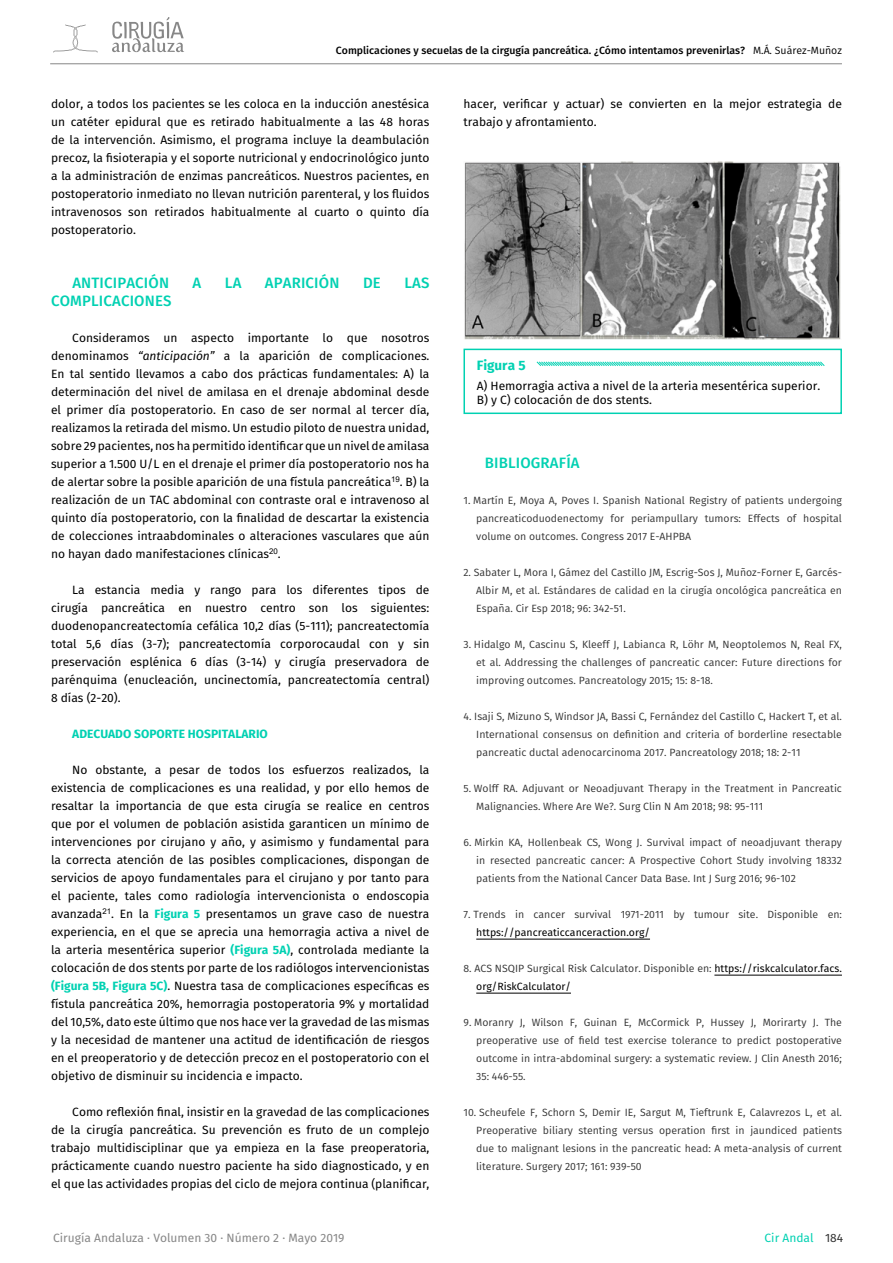
<style>
.page{position:relative;width:893px;height:1263px;background:#fff}
.page>*{position:absolute;margin:0;border:0;box-sizing:border-box;transform-origin:0 0}
.t1{font:500 15px "Fira Sans";letter-spacing:.01em;color:#00d1b2}
.t2{font:700 13.5px "Fira Sans";color:#00d1b2}
.t3{font:12px/18px "Fira Sans";color:#000;text-align:justify}
.t4{font:12px "Fira Sans";color:#878787}
.t5{font:700 12px "Fira Sans";color:#00d1b2}
.t6{font:12px "Fira Sans";color:#00d1b2}
.t7{font:10.5px/18px "Fira Sans";color:#333;text-align:justify}
.t8{font:10.5px/18px "Fira Sans";color:#000}
.t9{font:500 10.5px "Fira Sans";color:#000}
.s1{font-weight:400}
.s2{font-style:italic}
.s3{font-weight:700;color:#00d1b2}
.s4{color:#333}
</style>
<div class="page">
<svg style="left:53px;top:24px;width:45px;height:29px"></svg>
<svg style="left:112px;top:17px;width:72px;height:35px"></svg>
<hr style="left:50px;top:64px;width:792px;height:1px;background:#878787">
<hr style="left:476px;top:939px;width:174px;height:1px;background:#000">
<hr style="left:714px;top:975px;width:128px;height:1px;background:#000">
<hr style="left:476px;top:993px;width:95px;height:1px;background:#000">
<div style="left:463px;top:349px;width:379px;height:65px;border:2px solid #00d1b2"></div>
<svg style="left:536px;top:361px;width:289px;height:5px"></svg>
<img style="left:464px;top:162px;width:377px;height:178px">
<p class="t9" style="left:336px;top:42px;width:508px">Complicaciones y secuelas de la cirgugía pancreática. ¿Cómo intentamos prevenirlas? <span class="s1">M.Á. Suárez-Muñoz</span></p>
<p class="t3" style="left:51px;top:94px;width:380px">dolor, a todos los pacientes se les coloca en la inducción anestésica un catéter epidural que es retirado habitualmente a las 48 horas de la intervención. Asimismo, el programa incluye la deambulación precoz, la fisioterapia y el soporte nutricional y endocrinológico junto a la administración de enzimas pancreáticos. Nuestros pacientes, en postoperatorio inmediato no llevan nutrición parenteral, y los fluidos intravenosos son retirados habitualmente al cuarto o quinto día postoperatorio.</p>
<p class="t1" style="left:72px;top:271px;width:98px">ANTICIPACIÓN</p>
<p class="t1" style="left:193px;top:271px;width:10px">A</p>
<p class="t1" style="left:225px;top:271px;width:18px">LA</p>
<p class="t1" style="left:265px;top:271px;width:76px">APARICIÓN</p>
<p class="t1" style="left:363px;top:271px;width:19px">DE</p>
<p class="t1" style="left:404px;top:271px;width:27px">LAS</p>
<p class="t1" style="left:51px;top:289px;width:122px">COMPLICACIONES</p>
<p class="t3" style="left:51px;top:328px;width:380px;text-indent:21px">Consideramos un aspecto importante lo que nosotros denominamos <span class="s2">“anticipación”</span> a la aparición de complicaciones.<br>En tal sentido llevamos a cabo dos prácticas fundamentales: A) la determinación del nivel de amilasa en el drenaje abdominal desde el primer día postoperatorio. En caso de ser normal al tercer día, realizamos la retirada del mismo. Un estudio piloto de nuestra unidad, sobre 29 pacientes, nos ha permitido identificar que un nivel de amilasa superior a 1.500 U/L en el drenaje el primer día postoperatorio nos ha de alertar sobre la posible aparición de una fístula pancreática<sup>19</sup>. B) la realización de un TAC abdominal con contraste oral e intravenoso al quinto día postoperatorio, con la finalidad de descartar la existencia de colecciones intraabdominales o alteraciones vasculares que aún no hayan dado manifestaciones clínicas<sup>20</sup>.</p>
<p class="t3" style="left:51px;top:580px;width:380px;text-indent:21px">La estancia media y rango para los diferentes tipos de cirugía pancreática en nuestro centro son los siguientes: duodenopancreatectomía cefálica 10,2 días (5-111); pancreatectomía total 5,6 días (3-7); pancreatectomía corporocaudal con y sin preservación esplénica 6 días (3-14) y cirugía preservadora de parénquima (enucleación, uncinectomía, pancreatectomía central)<br>8 días (2-20).</p>
<p class="t5" style="left:72px;top:724px;width:197px">ADECUADO SOPORTE HOSPITALARIO</p>
<p class="t3" style="left:51px;top:760px;width:380px;text-indent:21px">No obstante, a pesar de todos los esfuerzos realizados, la existencia de complicaciones es una realidad, y por ello hemos de resaltar la importancia de que esta cirugía se realice en centros que por el volumen de población asistida garanticen un mínimo de intervenciones por cirujano y año, y asimismo y fundamental para la correcta atención de las posibles complicaciones, dispongan de servicios de apoyo fundamentales para el cirujano y por tanto para el paciente, tales como radiología intervencionista o endoscopia avanzada<sup>21</sup>. En la <span class="s3">Figura 5</span> presentamos un grave caso de nuestra experiencia, en el que se aprecia una hemorragia activa a nivel de la arteria mesentérica superior <span class="s3">(Figura 5A)</span>, controlada mediante la colocación de dos stents por parte de los radiólogos intervencionistas <span class="s3">(Figura 5B, Figura 5C)</span>. Nuestra tasa de complicaciones específicas es fístula pancreática 20%, hemorragia postoperatoria 9% y mortalidad del 10,5%, dato este último que nos hace ver la gravedad de las mismas y la necesidad de mantener una actitud de identificación de riesgos en el preoperatorio y de detección precoz en el postoperatorio con el objetivo de disminuir su incidencia e impacto.</p>
<p class="t3" style="left:51px;top:1102px;width:380px;text-indent:21px">Como reflexión final, insistir en la gravedad de las complicaciones de la cirugía pancreática. Su prevención es fruto de un complejo trabajo multidisciplinar que ya empieza en la fase preoperatoria, prácticamente cuando nuestro paciente ha sido diagnosticado, y en el que las actividades propias del ciclo de mejora continua (planificar,</p>
<p class="t3" style="left:463px;top:94px;width:380px">hacer, verificar y actuar) se convierten en la mejor estrategia de trabajo y afrontamiento.</p>
<p class="t2" style="left:477px;top:354px;width:50px">Figura 5</p>
<p class="t3" style="left:477px;top:378px;width:345px;line-height:14.4px">A) Hemorragia activa a nivel de la arteria mesentérica superior.<br>B) y C) colocación de dos stents.</p>
<p class="t1" style="left:485px;top:451px;width:96px">BIBLIOGRAFÍA</p>
<p class="t7" style="left:476px;top:491px;width:367px;text-indent:-13px">1. Martín E, Moya A, Poves I. Spanish National Registry of patients undergoing pancreaticoduodenectomy for periampullary tumors: Effects of hospital volume on outcomes. Congress 2017 E-AHPBA</p>
<p class="t7" style="left:476px;top:563px;width:367px;text-indent:-13px">2. Sabater L, Mora I, Gámez del Castillo JM, Escrig-Sos J, Muñoz-Forner E, Garcés-Albir M, et al. Estándares de calidad en la cirugía oncológica pancreática en España. Cir Esp 2018; 96: 342-51.</p>
<p class="t7" style="left:476px;top:635px;width:367px;text-indent:-13px">3. Hidalgo M, Cascinu S, Kleeff J, Labianca R, Löhr M, Neoptolemos N, Real FX, et al. Addressing the challenges of pancreatic cancer: Future directions for improving outcomes. Pancreatology 2015; 15: 8-18.</p>
<p class="t7" style="left:476px;top:707px;width:367px;text-indent:-13px">4. Isaji S, Mizuno S, Windsor JA, Bassi C, Fernández del Castillo C, Hackert T, et al.<br>International consensus on definition and criteria of borderline resectable pancreatic ductal adenocarcinoma 2017. Pancreatology 2018; 18: 2-11</p>
<p class="t7" style="left:476px;top:779px;width:367px;text-indent:-13px">5. Wolff RA. Adjuvant or Neoadjuvant Therapy in the Treatment in Pancreatic<br>Malignancies. Where Are We?. Surg Clin N Am 2018; 98: 95-111</p>
<p class="t7" style="left:476px;top:833px;width:367px;text-indent:-13px">6. Mirkin KA, Hollenbeak CS, Wong J. Survival impact of neoadjuvant therapy in resected pancreatic cancer: A Prospective Cohort Study involving 18332 patients from the National Cancer Data Base. Int J Surg 2016; 96-102</p>
<p class="t7" style="left:463px;top:905px;width:380px">7. Trends in cancer survival 1971-2011 by tumour site. Disponible en:</p>
<p class="t8" style="left:476px;top:923px;width:175px">https://pancreaticcanceraction.org/</p>
<p class="t8" style="left:476px;top:959px;width:367px;text-indent:-13px"><span class="s4">8. ACS NSQIP Surgical Risk Calculator. Disponible en:</span> https://riskcalculator.facs. org/RiskCalculator/</p>
<p class="t7" style="left:476px;top:1013px;width:367px;text-indent:-13px">9. Moranry J, Wilson F, Guinan E, McCormick P, Hussey J, Morirarty J. The preoperative use of field test exercise tolerance to predict postoperative outcome in intra-abdominal surgery: a systematic review. J Clin Anesth 2016; 35: 446-55.</p>
<p class="t7" style="left:476px;top:1103px;width:367px;text-indent:-13px">10. Scheufele F, Schorn S, Demir IE, Sargut M, Tieftrunk E, Calavrezos L, et al.<br>Preoperative biliary stenting versus operation first in jaundiced patients due to malignant lesions in the pancreatic head: A meta-analysis of current literature. Surgery 2017; 161: 939-50</p>
<p class="t4" style="left:53px;top:1229px;width:293px">Cirugía Andaluza · Volumen 30 · Número 2 · Mayo 2019</p>
<p class="t6" style="left:765px;top:1229px;width:80px">Cir Andal <span class="s4">184</span></p>
</div>
